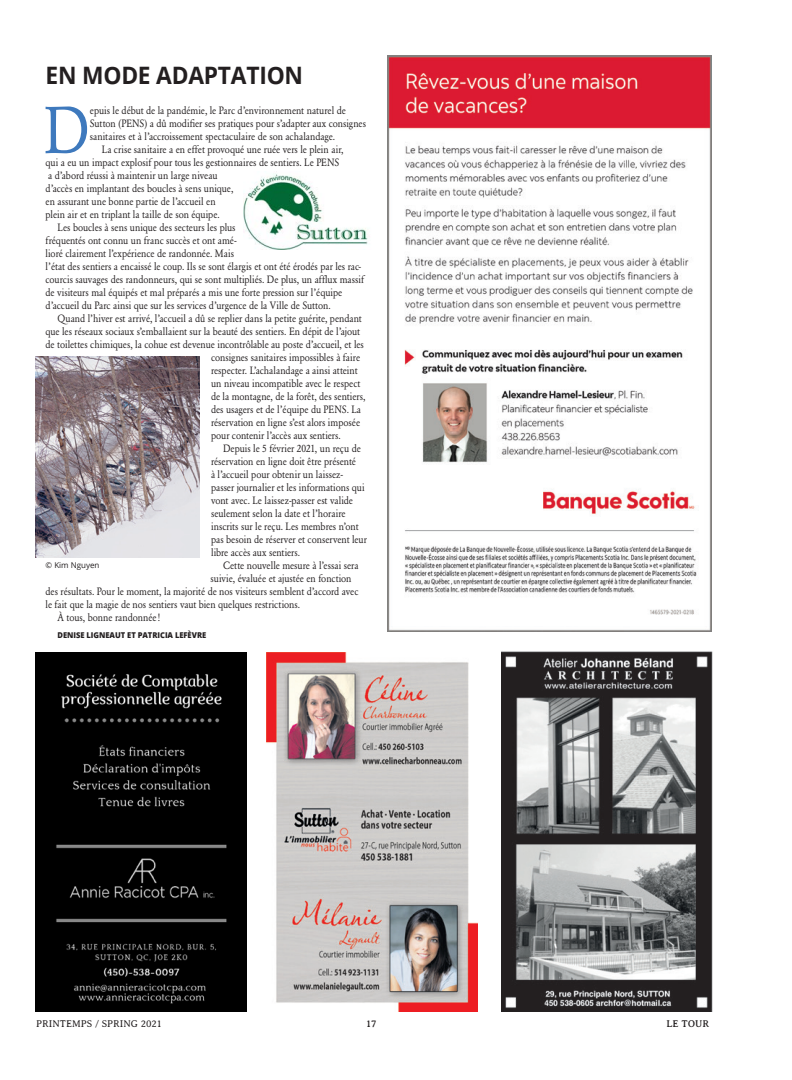
<style>
.page{position:relative;width:792px;height:1080px;background:#fff}
.page>*{position:absolute;margin:0;border:0;box-sizing:border-box;transform-origin:0 0}
.t1{font:65.5px "Garamond BE";color:#3e79bd;scale:.9 1}
.Titre{font:700 24px "Open Sans";letter-spacing:-.01em;color:#231f20;scale:.95 1}
.t2{font:10.5px/13px "Garamond BE";letter-spacing:-.005em;color:#231f20;scale:.9 1}
.t3{font:300 10px "Averia Serif";color:#231f20}
.t4{font:10px "Averia Serif";color:#231f20}
.Auteur{font:800 8px "Open Sans";letter-spacing:-.005em;color:#231f20;scale:.95 1}
.Légende-Crédit{font:8px "Open Sans";color:#231f20}
</style>
<div class="page">
<img style="left:267px;top:652px;width:210px;height:360px">
<img style="left:35px;top:652px;width:211px;height:360px">
<img style="left:501px;top:651px;width:212px;height:361px">
<img style="left:387px;top:55px;width:324px;height:576px">
<img style="left:35px;top:356px;width:164px;height:202px">
<img style="left:244px;top:173px;width:124px;height:77px">
<p class="Titre" style="left:46px;top:59px;width:273px">EN MODE ADAPTATION</p>
<p class="t1" style="left:43px;top:92px;width:53px">D</p>
<p class="t2" style="left:90px;top:104px;width:308px">epuis le début de la pandémie, le Parc d’environnement naturel de<br>Sutton (PENS) a dû modifier ses pratiques pour s’adapter aux consignes sanitaires et à l’accroissement spectaculaire de son achalandage.</p>
<p class="t2" style="left:46px;top:143px;width:333px;text-indent:56px">La crise sanitaire a en effet provoqué une ruée vers le plein air, qui a eu un impact explosif pour tous les gestionnaires de sentiers. Le PENS a d’abord réussi à maintenir un large niveau<br>d’accès en implantant des boucles à sens unique,<br>en assurant une bonne partie de l’accueil en<br>plein air et en triplant la taille de son équipe.</p>
<p class="t2" style="left:46px;top:221px;width:355px;text-indent:12px">Les boucles à sens unique des secteurs les plus<br>fréquentés ont connu un franc succès et ont amé-<br>lioré clairement l’expérience de randonnée. Mais<br>l’état des sentiers a encaissé le coup. Ils se sont élargis et ont été érodés par les rac&shy;courcis sauvages des randonneurs, qui se sont multipliés. De plus, un afflux massif de visiteurs mal équipés et mal préparés a mis une forte pression sur l’équipe d’accueil du Parc ainsi que sur les services d’urgence de la Ville de Sutton.</p>
<p class="t2" style="left:58px;top:312px;width:340px">Quand l’hiver est arrivé, l’accueil a dû se replier dans la petite guérite, pendant</p>
<p class="t2" style="left:46px;top:325px;width:351px">que les réseaux sociaux s’emballaient sur la beauté des sentiers. En dépit de l’ajout</p>
<p class="t2" style="left:46px;top:338px;width:355px">de toilettes chimiques, la cohue est devenue incontrôlable au poste d’accueil, et les</p>
<p class="t2" style="left:211px;top:351px;width:167px">consignes sanitaires impossibles à faire</p>
<p class="t2" style="left:211px;top:364px;width:164px">respecter. L’achalandage a ainsi atteint</p>
<p class="t2" style="left:211px;top:377px;width:168px">un niveau incompatible avec le respect</p>
<p class="t2" style="left:211px;top:390px;width:173px">de la montagne, de la forêt, des sentiers,</p>
<p class="t2" style="left:211px;top:403px;width:168px">des usagers et de l’équipe du PENS. La</p>
<p class="t2" style="left:211px;top:416px;width:167px">réservation en ligne s’est alors imposée</p>
<p class="t2" style="left:211px;top:429px;width:146px">pour contenir l’accès aux sentiers.</p>
<p class="t2" style="left:211px;top:442px;width:175px;text-indent:12px">Depuis le 5 février 2021, un reçu de réservation en ligne doit être présenté<br>à l’accueil pour obtenir un laissez&shy;passer journalier et les informations qui vont avec. Le laissez-passer est valide seulement selon la date et l’horaire inscrits sur le reçu. Les membres n’ont pas besoin de réserver et conservent leur libre accès aux sentiers.</p>
<p class="t2" style="left:223px;top:559px;width:152px">Cette nouvelle mesure à l’essai sera</p>
<p class="t2" style="left:211px;top:572px;width:158px">suivie, évaluée et ajustée en fonction</p>
<p class="t2" style="left:46px;top:585px;width:349px">des résultats. Pour le moment, la majorité de nos visiteurs semblent d’accord avec</p>
<p class="t2" style="left:46px;top:598px;width:284px">le fait que la magie de nos sentiers vaut bien quelques restrictions.</p>
<p class="t2" style="left:58px;top:611px;width:116px">À tous, bonne randonnée !</p>
<p class="Auteur" style="left:58px;top:629px;width:158px">DENISE LIGNEAUT ET PATRICIA LEFÈVRE</p>
<p class="Légende-Crédit" style="left:46px;top:559px;width:55px">© Kim Nguyen</p>
<p class="t3" style="left:36px;top:1018px;width:127px">PRINTEMPS / SPRING 2021</p>
<p class="t4" style="left:366px;top:1018px;width:12px">17</p>
<p class="t4" style="left:667px;top:1018px;width:44px">LE TOUR</p>
</div>
